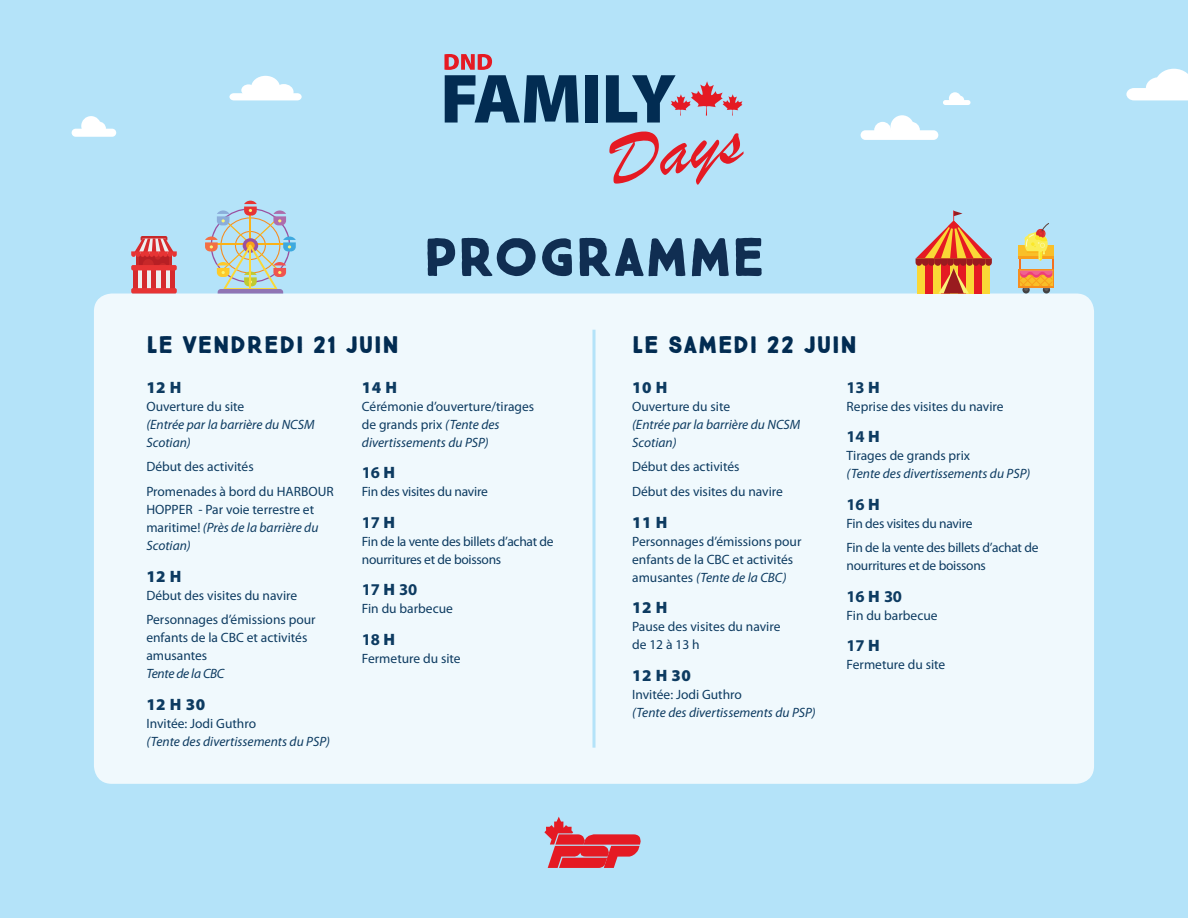
<style>
.page{position:relative;width:1188px;height:918px;background:#b4e3f9}
.page>*{position:absolute;margin:0;border:0;box-sizing:border-box;transform-origin:0 0}
.t1{font:900 54px "True North";color:#102e52}
.t2{font:900 24px "True North";letter-spacing:.03em;color:#022c52}
.t3{font:700 16.5px "Myriad Pro";letter-spacing:-.02em;color:#0d3b61}
.t4{font:900 16.5px "Myriad Pro";letter-spacing:.025em;color:#0d3b61}
.t5{font:13.5px/18px "Myriad Pro";color:#0d3b61}
.t6{font:italic 13.5px/18px "Myriad Pro";color:#0d3b61}
.t7{font:13.5px/18px "Myriad Pro";letter-spacing:-.02em;color:#0d3b61}
.t8{font:italic 13.5px "Myriad Pro";letter-spacing:-.02em;color:#0d3b61}
.s1{font-style:italic}
.s2{font-weight:900}
</style>
<div class="page">
<div style="left:94px;top:294px;width:1000px;height:490px;background:#f0f9fd;border-radius:18px"></div>
<div style="left:585px;top:75px;width:13px;height:48px;background:#022c52"></div>
<svg style="left:444px;top:54px;width:135px;height:69px"></svg>
<svg style="left:606px;top:75px;width:137px;height:48px"></svg>
<svg style="left:609px;top:131px;width:135px;height:54px"></svg>
<svg style="left:544px;top:817px;width:97px;height:51px"></svg>
<svg style="left:592px;top:330px;width:4px;height:418px;background:#c2e8f9"></svg>
<svg style="left:916px;top:210px;width:76px;height:84px"></svg>
<svg style="left:1022px;top:286px;width:8px;height:8px"></svg>
<svg style="left:1043px;top:286px;width:7px;height:8px"></svg>
<svg style="left:1019px;top:223px;width:35px;height:68px"></svg>
<svg style="left:205px;top:201px;width:91px;height:93px"></svg>
<div style="left:136px;top:254px;width:36px;height:23px;background:#c72829"></div>
<div style="left:139px;top:254px;width:30px;height:23px;background:#b71f24"></div>
<div style="left:143px;top:259px;width:11px;height:12px;background:#c72829;border-radius:50%"></div>
<div style="left:155px;top:253px;width:6px;height:7px;background:#c72829;border-radius:50%"></div>
<div style="left:158px;top:263px;width:9px;height:9px;background:#c72829;border-radius:50%"></div>
<svg style="left:141px;top:236px;width:26px;height:5px"></svg>
<svg style="left:138px;top:270px;width:32px;height:18px"></svg>
<hr style="left:134px;top:268px;width:4px;height:23px;background:#d62a2d">
<hr style="left:143px;top:268px;width:4px;height:23px;background:#d62a2d">
<hr style="left:152px;top:268px;width:4px;height:23px;background:#d62a2d">
<hr style="left:161px;top:268px;width:4px;height:23px;background:#d62a2d">
<hr style="left:170px;top:268px;width:4px;height:23px;background:#d62a2d">
<svg style="left:131px;top:239px;width:46px;height:18px"></svg>
<div style="left:131px;top:265px;width:46px;height:5px;background:#e73434;border-radius:2px"></div>
<div style="left:131px;top:288px;width:46px;height:6px;background:#e73434;border-radius:2px"></div>
<svg style="left:229px;top:93px;width:73px;height:7px"></svg>
<div style="left:241px;top:84px;width:15px;height:12px;background:#fff;border-radius:50%"></div>
<div style="left:251px;top:76px;width:29px;height:23px;background:#fff;border-radius:50%"></div>
<div style="left:274px;top:84px;width:20px;height:16px;background:#fff;border-radius:50%"></div>
<div style="left:861px;top:130px;width:77px;height:10px;background:#fff;border-radius:5px"></div>
<div style="left:874px;top:122px;width:17px;height:17px;background:#fff;border-radius:50%"></div>
<div style="left:903px;top:122px;width:17px;height:17px;background:#fff;border-radius:50%"></div>
<div style="left:890px;top:115px;width:24px;height:24px;background:#fff;border-radius:50%"></div>
<div style="left:72px;top:129px;width:44px;height:8px;background:#fff;border-radius:4px"></div>
<div style="left:92px;top:122px;width:14px;height:14px;background:#fff;border-radius:50%"></div>
<div style="left:81px;top:116px;width:20px;height:20px;background:#fff;border-radius:50%"></div>
<div style="left:943px;top:100px;width:28px;height:5px;background:#fff;border-radius:2px"></div>
<div style="left:955px;top:96px;width:9px;height:8px;background:#fff;border-radius:50%"></div>
<div style="left:949px;top:92px;width:12px;height:12px;background:#fff;border-radius:50%"></div>
<svg style="left:1126px;top:69px;width:62px;height:31px"></svg>
<h2 class="t2" style="left:146px;top:330px;width:254px">LE VENDREDI 21 JUIN</h2>
<h1 class="t1" style="left:424px;top:224px;width:342px">PROGRAMME</h1>
<h2 class="t2" style="left:632px;top:330px;width:226px">LE SAMEDI 22 JUIN</h2>
<p class="t4" style="left:146px;top:376px;width:37px">12 H</p>
<p class="t5" style="left:146px;top:397px;width:100px">Ouverture du site</p>
<p class="t6" style="left:146px;top:415px;width:170px">(Entrée par la barrière du NCSM<br>Scotian)</p>
<p class="t5" style="left:146px;top:454px;width:189px;line-height:24.8px">Début des activités<br>Promenades à bord du HARBOUR</p>
<p class="t5" style="left:146px;top:500px;width:174px">HOPPER - Par voie terrestre et maritime! <span class="s1">(Près de la barrière du<br>Scotian)</span></p>
<p class="t4" style="left:146px;top:565px;width:37px">12 H</p>
<p class="t5" style="left:146px;top:582px;width:171px;line-height:24.8px">Début des visites du navire<br>Personnages d’émissions pour</p>
<p class="t5" style="left:146px;top:629px;width:163px">enfants de la CBC et activités amusantes</p>
<p class="t8" style="left:146px;top:665px;width:80px">Tente de la CBC</p>
<p class="t4" style="left:146px;top:693px;width:60px">12 H 30</p>
<p class="t5" style="left:146px;top:714px;width:111px">Invitée: Jodi Guthro</p>
<p class="t6" style="left:146px;top:732px;width:185px">(Tente des divertissements du PSP)</p>
<p class="t4" style="left:362px;top:376px;width:37px">14 H</p>
<p class="t5" style="left:362px;top:397px;width:174px">Cérémonie d’ouverture/tirages de grands prix <span class="s1">(Tente des divertissements du PSP)</span></p>
<p class="t3" style="left:362px;top:462px;width:35px">16 <span class="s2">H</span></p>
<p class="t7" style="left:362px;top:482px;width:127px">Fin des visites du navire</p>
<p class="t3" style="left:362px;top:511px;width:35px">17 <span class="s2">H</span></p>
<p class="t7" style="left:362px;top:532px;width:193px">Fin de la vente des billets d’achat de nourritures et de boissons</p>
<p class="t3" style="left:362px;top:579px;width:57px">17 <span class="s2">H</span> 30</p>
<p class="t5" style="left:362px;top:599px;width:93px">Fin du barbecue</p>
<p class="t3" style="left:362px;top:628px;width:35px">18 <span class="s2">H</span></p>
<p class="t5" style="left:362px;top:649px;width:100px">Fermeture du site</p>
<p class="t4" style="left:632px;top:376px;width:37px">10 H</p>
<p class="t5" style="left:632px;top:397px;width:100px">Ouverture du site</p>
<p class="t6" style="left:632px;top:415px;width:170px">(Entrée par la barrière du NCSM<br>Scotian)</p>
<p class="t5" style="left:632px;top:454px;width:152px;line-height:24.8px">Début des activités<br>Début des visites du navire</p>
<p class="t4" style="left:632px;top:511px;width:37px">11 H</p>
<p class="t5" style="left:632px;top:532px;width:171px">Personnages d’émissions pour enfants de la CBC et activités amusantes <span class="s1">(Tente de la CBC)</span></p>
<p class="t4" style="left:632px;top:596px;width:37px">12 H</p>
<p class="t5" style="left:632px;top:617px;width:150px">Pause des visites du navire de 12 à 13 h</p>
<p class="t4" style="left:632px;top:664px;width:60px">12 H 30</p>
<p class="t5" style="left:632px;top:685px;width:111px">Invitée: Jodi Guthro</p>
<p class="t6" style="left:632px;top:703px;width:185px">(Tente des divertissements du PSP)</p>
<p class="t3" style="left:847px;top:376px;width:35px">13 <span class="s2">H</span></p>
<p class="t5" style="left:847px;top:397px;width:158px">Reprise des visites du navire</p>
<p class="t3" style="left:847px;top:426px;width:35px">14 <span class="s2">H</span></p>
<p class="t5" style="left:847px;top:446px;width:125px">Tirages de grands prix</p>
<p class="t6" style="left:847px;top:464px;width:185px">(Tente des divertissements du PSP)</p>
<p class="t3" style="left:847px;top:493px;width:35px">16 <span class="s2">H</span></p>
<p class="t7" style="left:847px;top:510px;width:193px;line-height:24.8px">Fin des visites du navire<br>Fin de la vente des billets d’achat de</p>
<p class="t7" style="left:847px;top:557px;width:141px">nourritures et de boissons</p>
<p class="t3" style="left:847px;top:585px;width:57px">16 <span class="s2">H</span> 30</p>
<p class="t5" style="left:847px;top:606px;width:93px">Fin du barbecue</p>
<p class="t3" style="left:847px;top:635px;width:35px">17 <span class="s2">H</span></p>
<p class="t5" style="left:847px;top:656px;width:100px">Fermeture du site</p>
</div>
